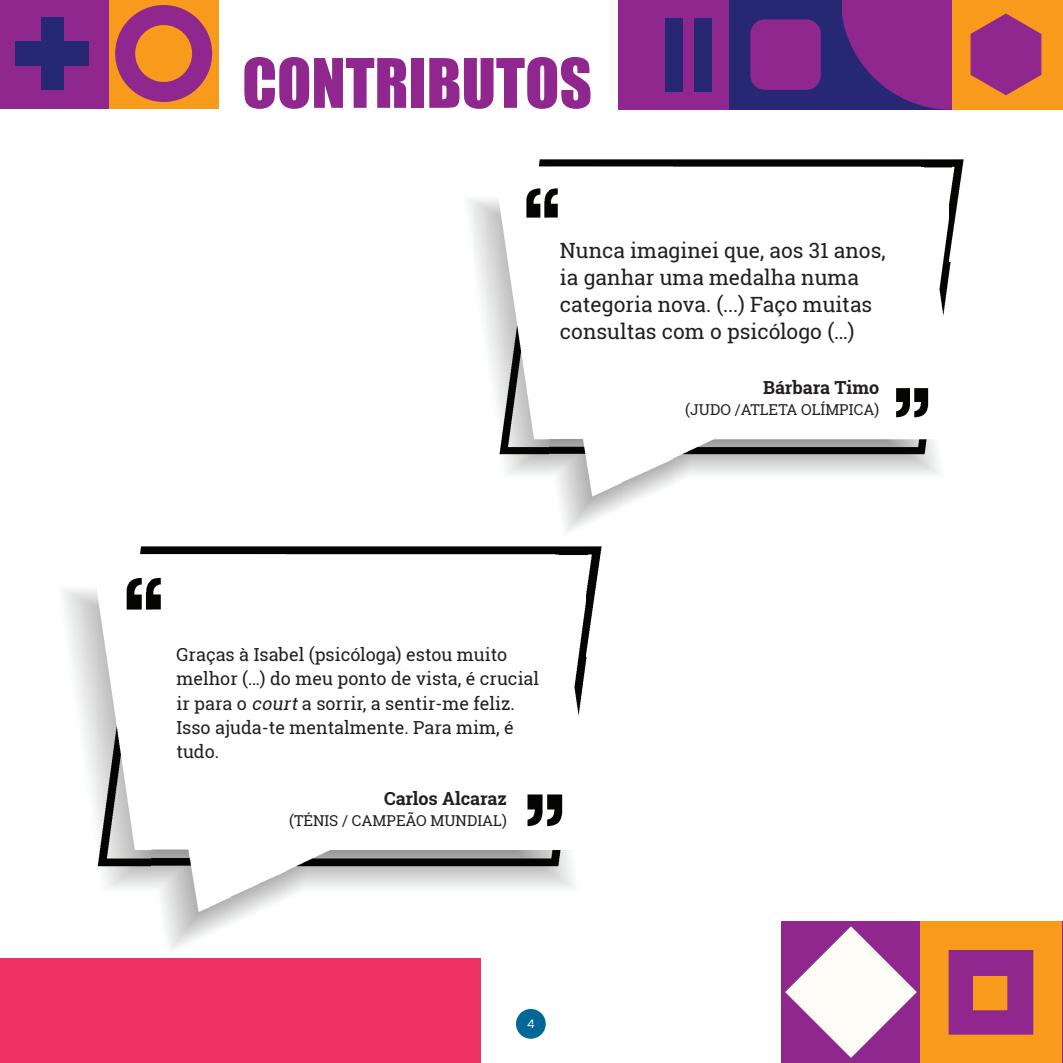
<style>
.page{position:relative;width:1063px;height:1063px;background:#fff}
.page>*{position:absolute;margin:0;border:0;box-sizing:border-box;transform-origin:0 0}
.t1{font:63px "Impact";color:#8f278f}
.t2{font:21px/27px "Roboto Slab";color:#231f20}
.t3{font:18px/24.3px "Roboto Slab";color:#231f20}
.t4{font:700 18px "Roboto Slab";color:#231f20}
.t5{font:15px "Roboto Slab";color:#231f20}
.t6{font:12px "Kerox Non Commercial";color:#fff}
.s1{font-style:italic}
</style>
<div class="page">
<div style="left:516px;top:1009px;width:30px;height:30px;background:#006799;border-radius:50%"></div>
<div style="left:0;top:959px;width:480px;height:104px;background:#ee3163"></div>
<div style="left:109px;top:0;width:110px;height:109px;background:#f89a1c"></div>
<div style="left:0;top:0;width:109px;height:109px;background:#8f278f"></div>
<svg style="left:115px;top:5px;width:97px;height:97px"></svg>
<div style="left:15px;top:42px;width:74px;height:24px;background:#272873"></div>
<div style="left:41px;top:17px;width:23px;height:72px;background:#272873"></div>
<div style="left:619px;top:0;width:110px;height:109px;background:#8f278f"></div>
<svg style="left:841px;top:0;width:112px;height:110px;background:#792887"></svg>
<div style="left:729px;top:0;width:112px;height:109px;background:#272873"></div>
<div style="left:750px;top:19px;width:71px;height:71px;background:#8f278f;border-radius:15px"></div>
<div style="left:953px;top:0;width:110px;height:109px;background:#f89a1c"></div>
<div style="left:665px;top:18px;width:18px;height:73px;background:#272873"></div>
<div style="left:694px;top:18px;width:17px;height:73px;background:#272873"></div>
<svg style="left:971px;top:14px;width:70px;height:81px"></svg>
<div style="left:781px;top:922px;width:139px;height:141px;background:#8f278f"></div>
<svg style="left:785px;top:926px;width:132px;height:132px"></svg>
<hr style="left:1062px;top:922px;width:1px;height:141px;background:#8f278f">
<div style="left:920px;top:922px;width:142px;height:141px;background:#f89a1c"></div>
<svg style="left:949px;top:950px;width:84px;height:85px"></svg>
<img style="left:549px;top:159px;width:49px;height:373px">
<img style="left:598px;top:159px;width:25px;height:358px">
<img style="left:623px;top:159px;width:25px;height:346px">
<img style="left:648px;top:159px;width:25px;height:335px">
<img style="left:498px;top:159px;width:51px;height:316px">
<img style="left:673px;top:198px;width:278px;height:284px">
<img style="left:950px;top:361px;width:1px;height:90px">
<img style="left:950px;top:159px;width:14px;height:102px">
<img style="left:673px;top:159px;width:252px;height:9px">
<img style="left:925px;top:159px;width:26px;height:14px">
<img style="left:151px;top:546px;width:53px;height:405px">
<img style="left:204px;top:546px;width:28px;height:389px">
<img style="left:232px;top:546px;width:27px;height:375px">
<img style="left:259px;top:546px;width:27px;height:363px">
<img style="left:96px;top:546px;width:55px;height:342px">
<img style="left:286px;top:602px;width:301px;height:295px">
<img style="left:586px;top:765px;width:1px;height:97px">
<img style="left:586px;top:546px;width:15px;height:111px">
<img style="left:286px;top:546px;width:273px;height:9px">
<img style="left:559px;top:546px;width:29px;height:15px">
<h1 class="t1" style="left:242px;top:34px;width:351px">CONTRIBUTOS</h1>
<p class="t2" style="left:560px;top:237px;width:327px">Nunca imaginei que, aos 31 anos, ia ganhar uma medalha numa categoria nova. (...) Faço muitas consultas com o psicólogo (…)</p>
<p class="t4" style="left:763px;top:375px;width:117px">Bárbara Timo</p>
<p class="t5" style="left:685px;top:399px;width:195px">(JUDO /ATLETA OLÍMPICA)</p>
<p class="t3" style="left:176px;top:642px;width:364px">Graças à Isabel (psicóloga) estou muito melhor (…) do meu ponto de vista, é crucial ir para o <span class="s1">court</span>a sorrir, a sentir-me feliz.<br>Isso ajuda-te mentalmente. Para mim, é tudo.</p>
<p class="t4" style="left:384px;top:787px;width:124px">Carlos Alcaraz</p>
<p class="t5" style="left:289px;top:811px;width:219px">(TÉNIS / CAMPEÃO MUNDIAL)</p>
<p class="t6" style="left:527px;top:1015px;width:9px">4</p>
</div>
